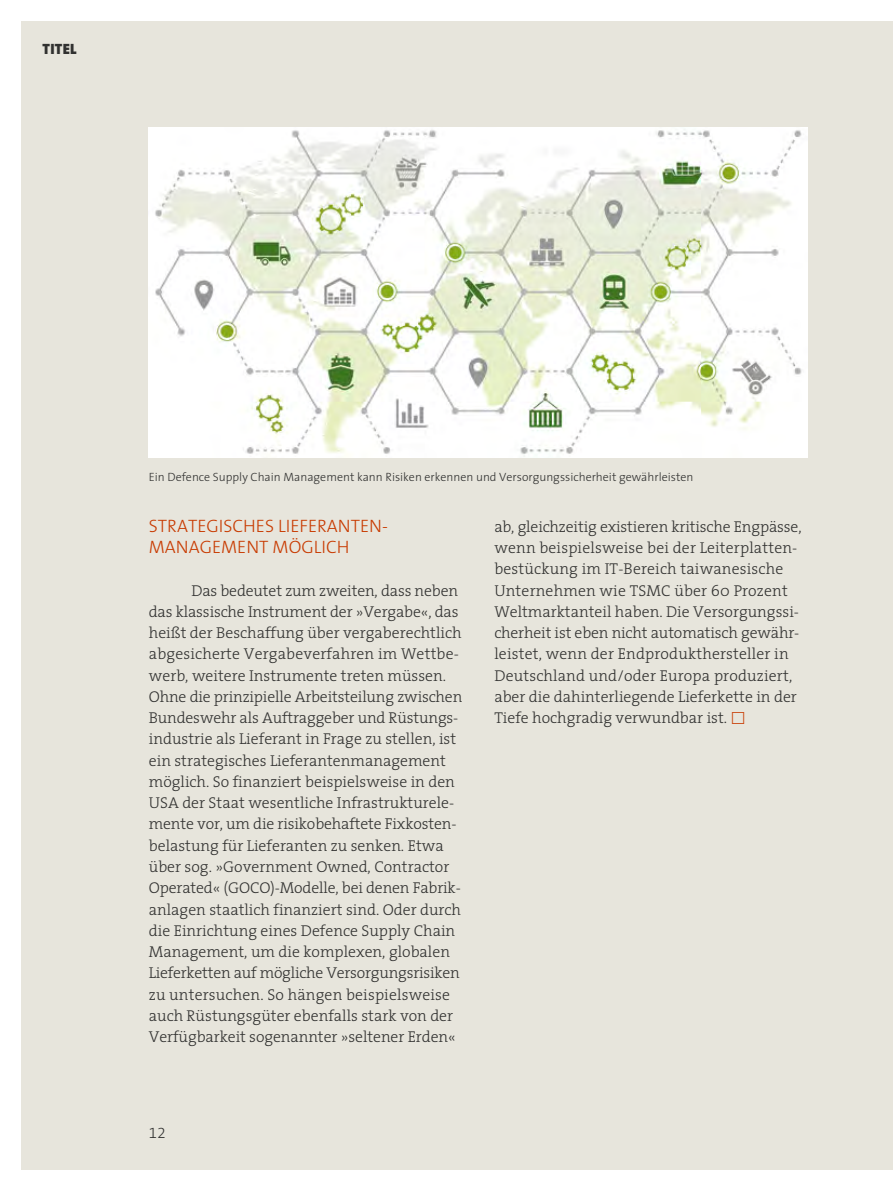
<style>
.page{position:relative;width:893px;height:1191px;background:#fff}
.page>*{position:absolute;margin:0;border:0;box-sizing:border-box;transform-origin:0 0}
.t1{font:300 18px/21.3px "The Sans";color:#c83a00}
.t2{font:300 15.75px/21.3px "The Serif";color:#313130}
.t3{font:900 15px "The Sans";letter-spacing:.02em;color:#313130}
.t4{font:15px "The Sans Light Expert";color:#313130}
.t5{font:300 12px "The Sans";color:#313130}
.s1{font-family:"Klavika Arrows";font-size:18px;color:#c83a00}
</style>
<div class="page">
<div style="left:21px;top:21px;width:872px;height:1148px;background:#e7e5dc"></div>
<img style="left:149px;top:128px;width:659px;height:329px">
<p class="t3" style="left:43px;top:36px;width:36px">TITEL</p>
<p class="t5" style="left:149px;top:467px;width:546px">Ein Defence Supply Chain Management kann Risiken erkennen und Versorgungssicherheit gewährleisten</p>
<p class="t1" style="left:149px;top:514px;width:241px">STRATEGISCHES LIEFERANTEN-<br>MANAGEMENT MÖGLICH</p>
<p class="t2" style="left:149px;top:579px;width:315px;text-indent:43px">Das bedeutet zum zweiten, dass neben das klassische Instrument der »Vergabe«, das heißt der Beschaffung über vergaberechtlich abgesicherte Vergabeverfahren im Wettbe&shy;werb, weitere Instrumente treten müssen.<br>Ohne die prinzipielle Arbeitsteilung zwischen Bundeswehr als Auftraggeber und Rüstungs&shy;industrie als Lieferant in Frage zu stellen, ist ein strategisches Lieferantenmanagement möglich. So finanziert beispielsweise in den USA der Staat wesentliche Infrastrukturele&shy;mente vor, um die risikobehaftete Fixkosten&shy;belastung für Lieferanten zu senken. Etwa über sog. »Government Owned, Contractor Operated« (GOCO)-Modelle, bei denen Fabrik&shy;anlagen staatlich finanziert sind. Oder durch die Einrichtung eines Defence Supply Chain Management, um die komplexen, globalen Lieferketten auf mögliche Versorgungsrisiken zu untersuchen. So hängen beispielsweise auch Rüstungsgüter ebenfalls stark von der Verfügbarkeit sogenannter »seltener Erden«</p>
<p class="t2" style="left:494px;top:515px;width:309px">ab, gleichzeitig existieren kritische Engpässe, wenn beispielsweise bei der Leiterplatten&shy;bestückung im IT-Bereich taiwanesische Unternehmen wie TSMC über 60 Prozent Weltmarktanteil haben. Die Versorgungssi&shy;cherheit ist eben nicht automatisch gewähr&shy;leistet, wenn der Endprodukthersteller in Deutschland und/oder Europa produziert, aber die dahinterliegende Lieferkette in der Tiefe hochgradig verwundbar ist. <span class="s1">)</span></p>
<p class="t4" style="left:149px;top:1121px;width:18px">12</p>
</div>
